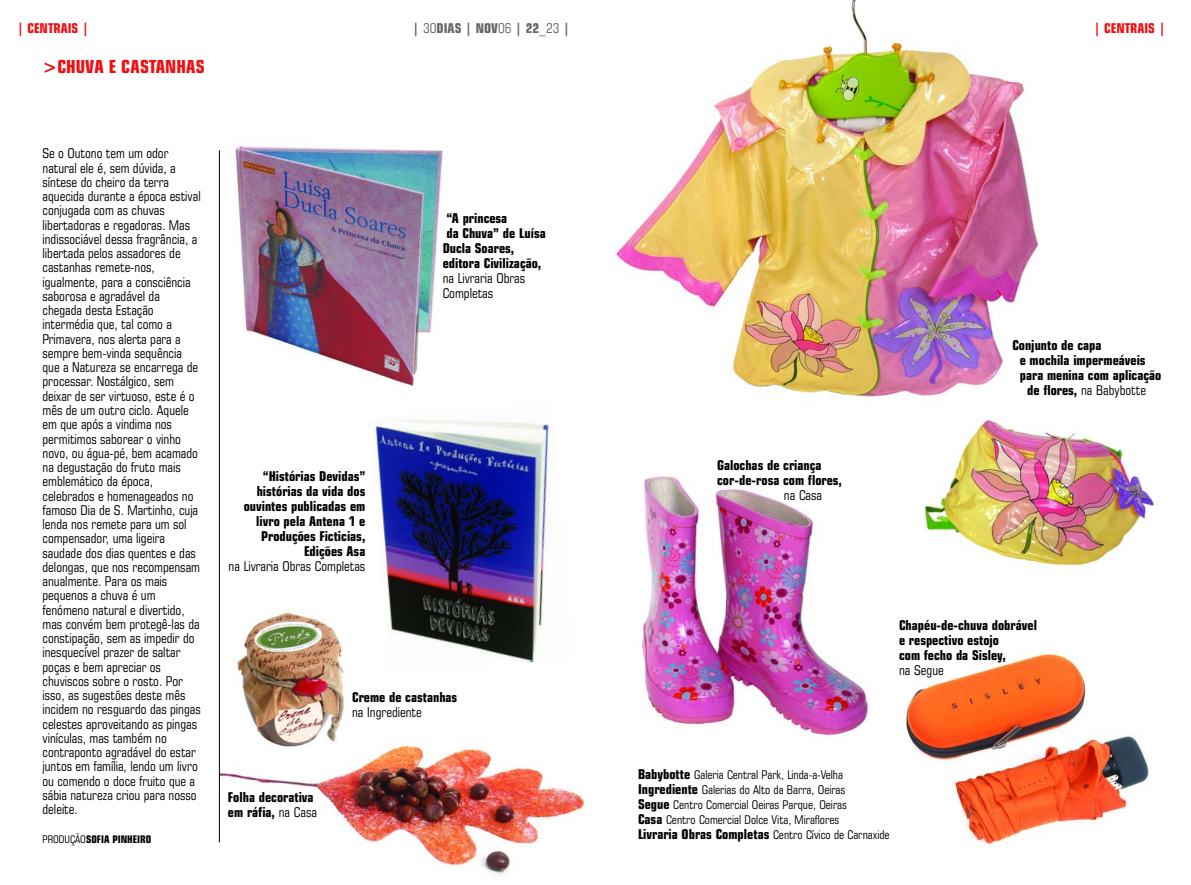
<style>
.page{position:relative;width:1191px;height:885px;background:#fff}
.page>*{position:absolute;margin:0;border:0;box-sizing:border-box;transform-origin:0 0}
.t1{font:700 condensed 18px "Square 721 BT";color:#ef0f14}
.t2{font:condensed 13.5px/14.2px "Square 721 BT";color:#000}
.t3{font:700 condensed 13.5px/15px "Square 721 BT";color:#000}
.t4{font:700 condensed 13.5px "Square 721 BT";color:#ef0f14}
.t5{font:700 condensed 13.5px "Square 721 BT";color:#666}
.t6{font:condensed 12px/15px "Square 721 BT";color:#000}
.t7{font:700 condensed 10.5px "Square 721 BT";color:#000}
.s1{font-weight:400}
.s2{font-weight:700}
.s3{font-weight:700;font-size:13.5px}
</style>
<div class="page">
<img style="left:235px;top:145px;width:208px;height:242px">
<img style="left:614px;top:0;width:425px;height:400px">
<img style="left:906px;top:652px;width:243px;height:196px">
<img style="left:219px;top:745px;width:368px;height:130px">
<hr style="left:219px;top:150px;width:1px;height:692px;background:#000">
<img style="left:232px;top:612px;width:122px;height:145px">
<img style="left:642px;top:476px;width:226px;height:261px">
<img style="left:923px;top:419px;width:233px;height:147px">
<img style="left:373px;top:420px;width:182px;height:243px">
<p class="t4" style="left:17px;top:21px;width:73px">| CENTRAIS |</p>
<p class="t5" style="left:413px;top:21px;width:159px">| <span class="s1">30</span>DIAS | NOV<span class="s1">06</span> | 22<span class="s1">_23</span> |</p>
<p class="t4" style="left:1093px;top:21px;width:73px">| CENTRAIS |</p>
<h1 class="t1" style="left:43px;top:56px;width:164px">&gt;CHUVA E CASTANHAS</h1>
<p class="t2" style="left:43px;top:146px;width:160px">Se o Outono tem um odor natural ele é, sem dúvida, a síntese do cheiro da terra aquecida durante a época estival conjugada com as chuvas libertadoras e regadoras. Mas indissociável dessa fragrância, a libertada pelos assadores de castanhas remete-nos, igualmente, para a consciência saborosa e agradável da chegada desta Estação intermédia que, tal como a<br>Primavera, nos alerta para a sempre bem-vinda sequência que a Natureza se encarrega de processar. Nostálgico, sem deixar de ser virtuoso, este é o mês de um outro ciclo. Aquele em que após a vindima nos permitimos saborear o vinho novo, ou água-pé, bem acamado na degustação do fruto mais emblemático da época, celebrados e homenageados no famoso Dia de S. Martinho, cuja lenda nos remete para um sol compensador, uma ligeira saudade dos dias quentes e das delongas, que nos recompensam anualmente. Para os mais pequenos a chuva é um fenómeno natural e divertido, mas convém bem protegê-las da constipação, sem as impedir do inesquecível prazer de saltar poças e bem apreciar os chuviscos sobre o rosto. Por isso, as sugestões deste mês incidem no resguardo das pingas celestes aproveitando as pingas vinículas, mas também no contraponto agradável do estar juntos em família, lendo um livro ou comendo o doce fruito que a sábia natureza criou para nosso deleite.</p>
<p class="t7" style="left:43px;top:833px;width:110px"><span class="s1">PRODUÇÃO</span>SOFIA PINHEIRO</p>
<p class="t3" style="left:244px;top:469px;width:123px;text-align:right">“Histórias Devidas” histórias da vida dos ouvintes publicadas em livro pela Antena 1 e<br>Produções Ficticias,<br>Edições Asa</p>
<p class="t2" style="left:229px;top:559px;width:138px">na Livraria Obras Completas</p>
<p class="t3" style="left:443px;top:211px;width:105px">“A princesa<br>da Chuva” de Luísa<br>Ducla Soares, editora Civilização,</p>
<p class="t2" style="left:443px;top:271px;width:84px;line-height:15px">na Livraria Obras<br>Completas</p>
<p class="t3" style="left:228px;top:789px;width:90px">Folha decorativa em ráfia, <span class="s1">na Casa</span></p>
<p class="t3" style="left:352px;top:689px;width:107px">Creme de castanhas</p>
<p class="t2" style="left:352px;top:705px;width:71px">na Ingrediente</p>
<p class="t3" style="left:717px;top:457px;width:126px">Galochas de criança cor-de-rosa com flores,</p>
<p class="t2" style="left:784px;top:488px;width:40px">na Casa</p>
<p class="t3" style="left:1012px;top:338px;width:91px">Conjunto de capa</p>
<p class="t3" style="left:1019px;top:353px;width:127px">e mochila impermeáveis</p>
<p class="t3" style="left:1019px;top:368px;width:143px">para menina com aplicação</p>
<p class="t2" style="left:1027px;top:383px;width:120px"><span class="s2">de flores,</span> na Babybotte</p>
<p class="t3" style="left:899px;top:617px;width:139px">Chapéu-de-chuva dobrável e respectivo estojo<br>com fecho da Sisley,</p>
<p class="t2" style="left:899px;top:662px;width:46px">na Segue</p>
<p class="t6" style="left:638px;top:767px;width:253px"><span class="s3">Babybotte</span> Galeria Central Park, Linda-a-Velha <span class="s3">Ingrediente</span> Galerias do Alto da Barra, Oeiras<br><span class="s3">Segue</span> Centro Comercial Oeiras Parque, Oeiras<br><span class="s3">Casa</span> Centro Comercial Dolce Vita, Miraflores<br><span class="s3">Livraria Obras Completas</span> Centro Cívico de Carnaxide</p>
</div>
